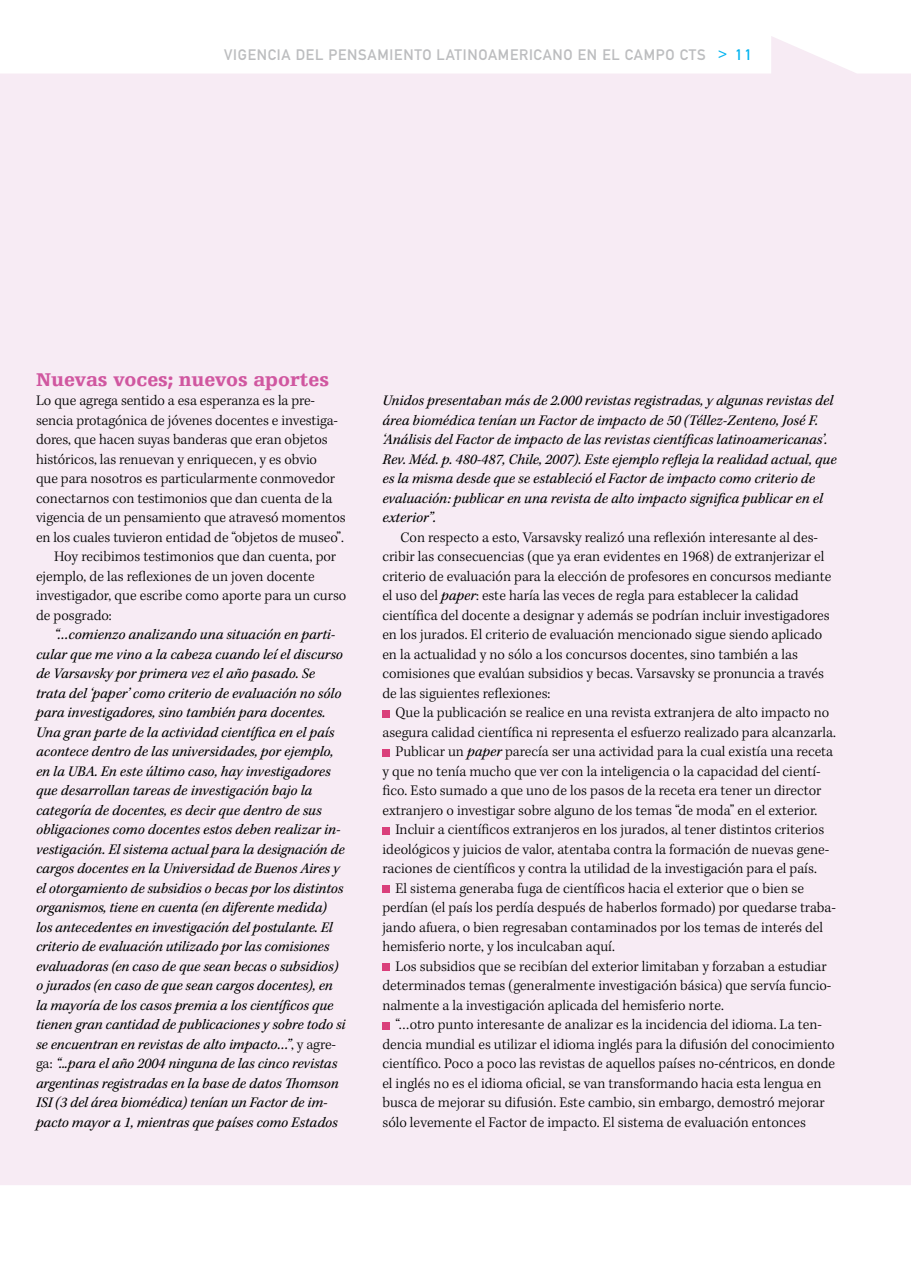
<style>
.page{position:relative;width:911px;height:1263px;background:#fff}
.page>*{position:absolute;margin:0;border:0;box-sizing:border-box;transform-origin:0 0}
.t1{font:900 19.5px "Egyptienne F";color:#d057a0}
.t2{font:300 15px/19.5px "Kepler Std";color:#000}
.t3{font:italic 15px/19.5px "Kepler Std";color:#000}
.t4{font:15px "DIN Mittelschrift";letter-spacing:.05em;color:#bcbdbf}
.t5{font:15px "DIN Mittelschrift";color:#00b3f0}
.s1{font-weight:300;font-style:normal}
.s2{font-weight:400;font-style:italic}
</style>
<div class="page">
<div style="left:0;top:36px;width:911px;height:1149px;background:#f7ebf4"></div>
<div style="left:382px;top:710px;width:7px;height:7px;background:#da3f7b"></div>
<div style="left:382px;top:749px;width:7px;height:7px;background:#da3f7b"></div>
<div style="left:382px;top:885px;width:7px;height:8px;background:#da3f7b"></div>
<div style="left:382px;top:1022px;width:7px;height:7px;background:#da3f7b"></div>
<div style="left:382px;top:963px;width:7px;height:8px;background:#da3f7b"></div>
<div style="left:382px;top:827px;width:7px;height:7px;background:#da3f7b"></div>
<p class="t4" style="left:224px;top:46px;width:465px">VIGENCIA DEL PENSAMIENTO LATINOAMERICANO EN EL CAMPO CTS</p>
<p class="t5" style="left:718px;top:46px;width:35px">&gt; 11</p>
<h1 class="t1" style="left:36px;top:368px;width:295px">Nuevas voces; nuevos aportes</h1>
<p class="t2" style="left:36px;top:391px;width:281px">Lo que agrega sentido a esa esperanza es la pre-</p>
<p class="t2" style="left:36px;top:411px;width:304px">sencia protagónica de jóvenes docentes e investiga-</p>
<p class="t2" style="left:36px;top:430px;width:293px">dores, que hacen suyas banderas que eran objetos</p>
<p class="t2" style="left:36px;top:450px;width:283px">históricos, las renuevan y enriquecen, y es obvio</p>
<p class="t2" style="left:36px;top:469px;width:300px">que para nosotros es particularmente conmovedor</p>
<p class="t2" style="left:36px;top:489px;width:298px">conectarnos con testimonios que dan cuenta de la</p>
<p class="t2" style="left:36px;top:508px;width:311px">vigencia de un pensamiento que atravesó momentos</p>
<p class="t2" style="left:36px;top:528px;width:309px">en los cuales tuvieron entidad de “objetos de museo”.</p>
<p class="t2" style="left:54px;top:547px;width:284px">Hoy recibimos testimonios que dan cuenta, por</p>
<p class="t2" style="left:36px;top:567px;width:280px">ejemplo, de las reflexiones de un joven docente</p>
<p class="t2" style="left:36px;top:586px;width:312px">investigador, que escribe como aporte para un curso</p>
<p class="t2" style="left:36px;top:606px;width:77px">de posgrado:</p>
<p class="t3" style="left:36px;top:625px;width:311px;text-indent:18px">“…comienzo analizando una situación en parti&shy;cular que me vino a la cabeza cuando leí el discurso de Varsavsky por primera vez el año pasado. Se trata del ‘paper’ como criterio de evaluación no sólo para investigadores, sino también para docentes.<br>Una gran parte de la actividad científica en el país acontece dentro de las universidades, por ejemplo, en la UBA. En este último caso, hay investigadores que desarrollan tareas de investigación bajo la categoría de docentes, es decir que dentro de sus obligaciones como docentes estos deben realizar in&shy;vestigación. El sistema actual para la designación de cargos docentes en la Universidad de Buenos Aires y el otorgamiento de subsidios o becas por los distintos organismos, tiene en cuenta (en diferente medida) los antecedentes en investigación del postulante. El criterio de evaluación utilizado por las comisiones evaluadoras (en caso de que sean becas o subsidios) o jurados (en caso de que sean cargos docentes), en la mayoría de los casos premia a los científicos que tienen gran cantidad de publicaciones y sobre todo si se encuentran en revistas de alto impacto…”<span class="s1">, y agre&shy;ga:</span> “...para el año 2004 ninguna de las cinco revistas argentinas registradas en la base de datos Thomson ISI (3 del área biomédica) tenían un Factor de im&shy;pacto mayor a 1, mientras que países como Estados</p>
<p class="t3" style="left:382px;top:391px;width:456px">Unidos presentaban más de 2.000 revistas registradas, y algunas revistas del área biomédica tenían un Factor de impacto de 50 (Téllez-Zenteno, José F. ‘Análisis del Factor de impacto de las revistas científicas latinoamericanas’.<br>Rev. Méd. p. 480-487, Chile, 2007). Este ejemplo refleja la realidad actual, que es la misma desde que se estableció el Factor de impacto como criterio de evaluación: publicar en una revista de alto impacto significa publicar en el exterior”.</p>
<p class="t2" style="left:382px;top:528px;width:450px;text-indent:18px">Con respecto a esto, Varsavsky realizó una reflexión interesante al des&shy;cribir las consecuencias (que ya eran evidentes en 1968) de extranjerizar el criterio de evaluación para la elección de profesores en concursos mediante el uso del <span class="s2">paper</span>: este haría las veces de regla para establecer la calidad científica del docente a designar y además se podrían incluir investigadores en los jurados. El criterio de evaluación mencionado sigue siendo aplicado en la actualidad y no sólo a los concursos docentes, sino también a las comisiones que evalúan subsidios y becas. Varsavsky se pronuncia a través de las siguientes reflexiones:</p>
<p class="t2" style="left:395px;top:703px;width:435px">Que la publicación se realice en una revista extranjera de alto impacto no</p>
<p class="t2" style="left:382px;top:723px;width:455px">asegura calidad científica ni representa el esfuerzo realizado para alcanzarla.</p>
<p class="t2" style="left:395px;top:742px;width:439px">Publicar un <span class="s2">paper</span> parecía ser una actividad para la cual existía una receta</p>
<p class="t2" style="left:382px;top:762px;width:440px">y que no tenía mucho que ver con la inteligencia o la capacidad del cientí-</p>
<p class="t2" style="left:382px;top:781px;width:441px">fico. Esto sumado a que uno de los pasos de la receta era tener un director</p>
<p class="t2" style="left:382px;top:801px;width:436px">extranjero o investigar sobre alguno de los temas “de moda” en el exterior.</p>
<p class="t2" style="left:395px;top:820px;width:430px">Incluir a científicos extranjeros en los jurados, al tener distintos criterios</p>
<p class="t2" style="left:382px;top:840px;width:448px">ideológicos y juicios de valor, atentaba contra la formación de nuevas gene-</p>
<p class="t2" style="left:382px;top:859px;width:436px">raciones de científicos y contra la utilidad de la investigación para el país.</p>
<p class="t2" style="left:395px;top:879px;width:410px">El sistema generaba fuga de científicos hacia el exterior que o bien se</p>
<p class="t2" style="left:382px;top:898px;width:455px">perdían (el país los perdía después de haberlos formado) por quedarse traba-</p>
<p class="t2" style="left:382px;top:918px;width:442px">jando afuera, o bien regresaban contaminados por los temas de interés del</p>
<p class="t2" style="left:382px;top:937px;width:234px">hemisferio norte, y los inculcaban aquí.</p>
<p class="t2" style="left:395px;top:957px;width:433px">Los subsidios que se recibían del exterior limitaban y forzaban a estudiar</p>
<p class="t2" style="left:382px;top:976px;width:451px">determinados temas (generalmente investigación básica) que servía funcio-</p>
<p class="t2" style="left:382px;top:996px;width:343px">nalmente a la investigación aplicada del hemisferio norte.</p>
<p class="t2" style="left:395px;top:1015px;width:428px">“…otro punto interesante de analizar es la incidencia del idioma. La ten-</p>
<p class="t2" style="left:382px;top:1035px;width:454px">dencia mundial es utilizar el idioma inglés para la difusión del conocimiento</p>
<p class="t2" style="left:382px;top:1054px;width:454px">científico. Poco a poco las revistas de aquellos países no-céntricos, en donde</p>
<p class="t2" style="left:382px;top:1074px;width:441px">el inglés no es el idioma oficial, se van transformando hacia esta lengua en</p>
<p class="t2" style="left:382px;top:1093px;width:444px">busca de mejorar su difusión. Este cambio, sin embargo, demostró mejorar</p>
<p class="t2" style="left:382px;top:1113px;width:425px">sólo levemente el Factor de impacto. El sistema de evaluación entonces</p>
</div>
